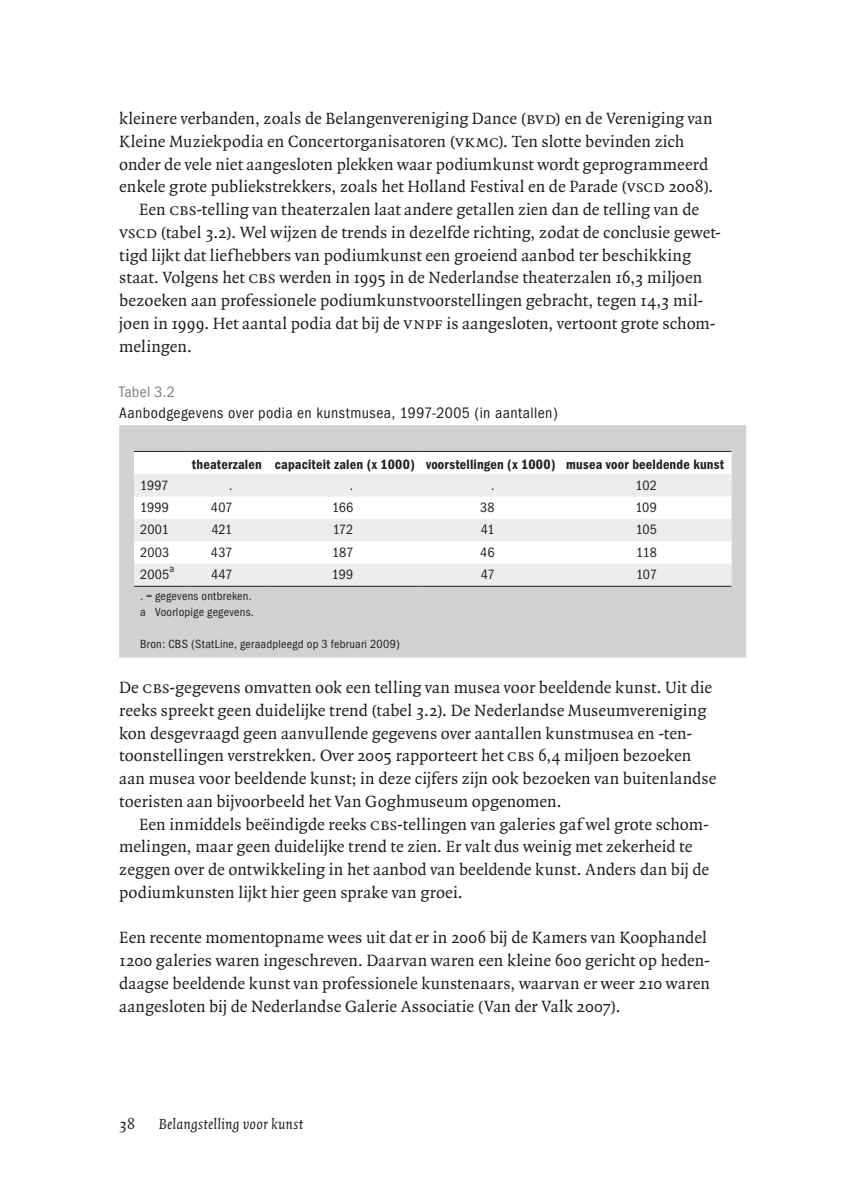
<style>
.page{position:relative;width:844px;height:1191px;background:#fff}
.page>*{position:absolute;margin:0;border:0;box-sizing:border-box;transform-origin:0 0}
.t1{font:17.5px/22.8px "Quadraat";letter-spacing:.005em;color:#231f20}
.t2{font:condensed 15.75px "Franklin Gothic";letter-spacing:.03em;color:#231f20}
.t3{font:italic 15.75px "Quadraat";letter-spacing:.015em;color:#231f20}
.t4{font:condensed 15.75px "Franklin Gothic";letter-spacing:.015em;color:#808285}
.t5{font:15.75px "Quadraat";color:#231f20}
.t6{font:600 condensed 14px "Franklin Gothic";letter-spacing:.015em;color:#231f20}
.t7{font:condensed 14px "Franklin Gothic";letter-spacing:-.01em;color:#231f20}
.t8{font:condensed 12.25px/15.8px "Franklin Gothic";letter-spacing:.02em;color:#231f20}
.t9{font:condensed 10.5px "Franklin Gothic";color:#231f20}
.s1{font-family:"Quadraat Small Caps"}
</style>
<div class="page">
<div style="left:119px;top:425px;width:627px;height:232px;background:#d1d2d4"></div>
<svg style="left:134px;top:452px;width:597px;height:22px"></svg>
<svg style="left:134px;top:474px;width:597px;height:112px;fill:#ececee"></svg>
<hr style="left:134px;top:586px;width:52px;height:1px;background:#231f20">
<hr style="left:186px;top:586px;width:81px;height:1px;background:#231f20">
<hr style="left:267px;top:586px;width:155px;height:1px;background:#231f20">
<hr style="left:422px;top:586px;width:137px;height:1px;background:#231f20">
<hr style="left:559px;top:586px;width:172px;height:1px;background:#231f20">
<hr style="left:134px;top:451px;width:52px;height:1px;background:#231f20">
<hr style="left:186px;top:451px;width:81px;height:1px;background:#231f20">
<hr style="left:267px;top:451px;width:155px;height:1px;background:#231f20">
<hr style="left:422px;top:451px;width:137px;height:1px;background:#231f20">
<hr style="left:559px;top:451px;width:172px;height:1px;background:#231f20">
<p class="t1" style="left:119px;top:108px;width:595px">kleinere verbanden, zoals de Belangenvereniging Dance (<span class="s1">bvd</span>) en de Vereniging van</p>
<p class="t1" style="left:119px;top:130px;width:566px">Kleine Muziekpodia en Concertorganisatoren (<span class="s1">vkmc</span>). Ten slotte bevinden zich</p>
<p class="t1" style="left:119px;top:153px;width:590px">onder de vele niet aangesloten plekken waar podiumkunst wordt geprogrammeerd</p>
<p class="t1" style="left:119px;top:176px;width:595px">enkele grote publiekstrekkers, zoals het Holland Festival en de Parade (<span class="s1">vscd</span> 2008).</p>
<p class="t1" style="left:139px;top:199px;width:561px">Een <span class="s1">cbs</span>-telling van theaterzalen laat andere getallen zien dan de telling van de</p>
<p class="t1" style="left:119px;top:221px;width:603px"><span class="s1">vscd</span> (tabel 3.2). Wel wijzen de trends in dezelfde richting, zodat de conclusie gewet-</p>
<p class="t1" style="left:119px;top:244px;width:573px">tigd lijkt dat liefhebbers van podiumkunst een groeiend aanbod ter beschikking</p>
<p class="t1" style="left:119px;top:267px;width:584px">staat. Volgens het <span class="s1">cbs</span> werden in 1995 in de Nederlandse theaterzalen 16,3 miljoen</p>
<p class="t1" style="left:119px;top:290px;width:585px">bezoeken aan professionele podiumkunstvoorstellingen gebracht, tegen 14,3 mil-</p>
<p class="t1" style="left:119px;top:312px;width:597px">joen in 1999. Het aantal podia dat bij de <span class="s1">vnpf</span> is aangesloten, vertoont grote schom-</p>
<p class="t1" style="left:119px;top:335px;width:74px">melingen.</p>
<p class="t4" style="left:119px;top:383px;width:57px">Tabel 3.2</p>
<p class="t2" style="left:119px;top:404px;width:440px">Aanbodgegevens over podia en kunstmusea, 1997-2005 (in aantallen)</p>
<p class="t6" style="left:192px;top:456px;width:533px">theaterzalen capaciteit zalen (x 1000) voorstellingen (x 1000) musea voor beeldende kunst</p>
<p class="t7" style="left:140px;top:477px;width:30px">1997</p>
<p class="t7" style="left:229px;top:477px;width:5px">.</p>
<p class="t7" style="left:350px;top:477px;width:5px">.</p>
<p class="t7" style="left:491px;top:477px;width:5px">.</p>
<p class="t7" style="left:635px;top:477px;width:23px">102</p>
<p class="t7" style="left:140px;top:499px;width:30px">1999</p>
<p class="t7" style="left:211px;top:499px;width:23px">407</p>
<p class="t7" style="left:332px;top:499px;width:23px">166</p>
<p class="t7" style="left:480px;top:499px;width:16px">38</p>
<p class="t7" style="left:635px;top:499px;width:23px">109</p>
<p class="t7" style="left:140px;top:522px;width:30px">2001</p>
<p class="t7" style="left:211px;top:522px;width:22px">421</p>
<p class="t7" style="left:332px;top:522px;width:22px">172</p>
<p class="t7" style="left:481px;top:522px;width:15px">41</p>
<p class="t7" style="left:635px;top:522px;width:23px">105</p>
<p class="t7" style="left:140px;top:544px;width:31px">2003</p>
<p class="t7" style="left:211px;top:544px;width:23px">437</p>
<p class="t7" style="left:332px;top:544px;width:23px">187</p>
<p class="t7" style="left:480px;top:544px;width:16px">46</p>
<p class="t7" style="left:636px;top:544px;width:22px">118</p>
<p class="t7" style="left:140px;top:566px;width:31px">2005</p>
<p class="t9" style="left:169px;top:562px;width:6px">a</p>
<p class="t7" style="left:211px;top:566px;width:23px">447</p>
<p class="t7" style="left:331px;top:566px;width:23px">199</p>
<p class="t7" style="left:480px;top:566px;width:15px">47</p>
<p class="t7" style="left:636px;top:566px;width:22px">107</p>
<p class="t8" style="left:140px;top:588px;width:115px">. = gegevens ontbreken. a Voorlopige gegevens.</p>
<p class="t8" style="left:140px;top:636px;width:261px">Bron: CBS (StatLine, geraadpleegd op 3 februari 2009)</p>
<p class="t1" style="left:119px;top:676px;width:598px">De <span class="s1">cbs</span>-gegevens omvatten ook een telling van musea voor beeldende kunst. Uit die reeks spreekt geen duidelijke trend (tabel 3.2). De Nederlandse Museumvereniging kon desgevraagd geen aanvullende gegevens over aantallen kunstmusea en -ten&shy;toonstellingen verstrekken. Over 2005 rapporteert het <span class="s1">cbs</span> 6,4 miljoen bezoeken aan musea voor beeldende kunst; in deze cijfers zijn ook bezoeken van buitenlandse toeristen aan bijvoorbeeld het Van Goghmuseum opgenomen.</p>
<p class="t1" style="left:119px;top:813px;width:591px;text-indent:20px">Een inmiddels beëindigde reeks <span class="s1">cbs</span>-tellingen van galeries gaf wel grote schom&shy;melingen, maar geen duidelijke trend te zien. Er valt dus weinig met zekerheid te zeggen over de ontwikkeling in het aanbod van beeldende kunst. Anders dan bij de podiumkunsten lijkt hier geen sprake van groei.</p>
<p class="t1" style="left:119px;top:927px;width:592px">Een recente momentopname wees uit dat er in 2006 bij de Kamers van Koophandel 1200 galeries waren ingeschreven. Daarvan waren een kleine 600 gericht op heden&shy;daagse beeldende kunst van professionele kunstenaars, waarvan er weer 210 waren aangesloten bij de Nederlandse Galerie Associatie (Van der Valk 2007).</p>
<p class="t5" style="left:119px;top:1116px;width:17px">38</p>
<p class="t3" style="left:159px;top:1116px;width:146px">Belangstelling voor kunst</p>
</div>
